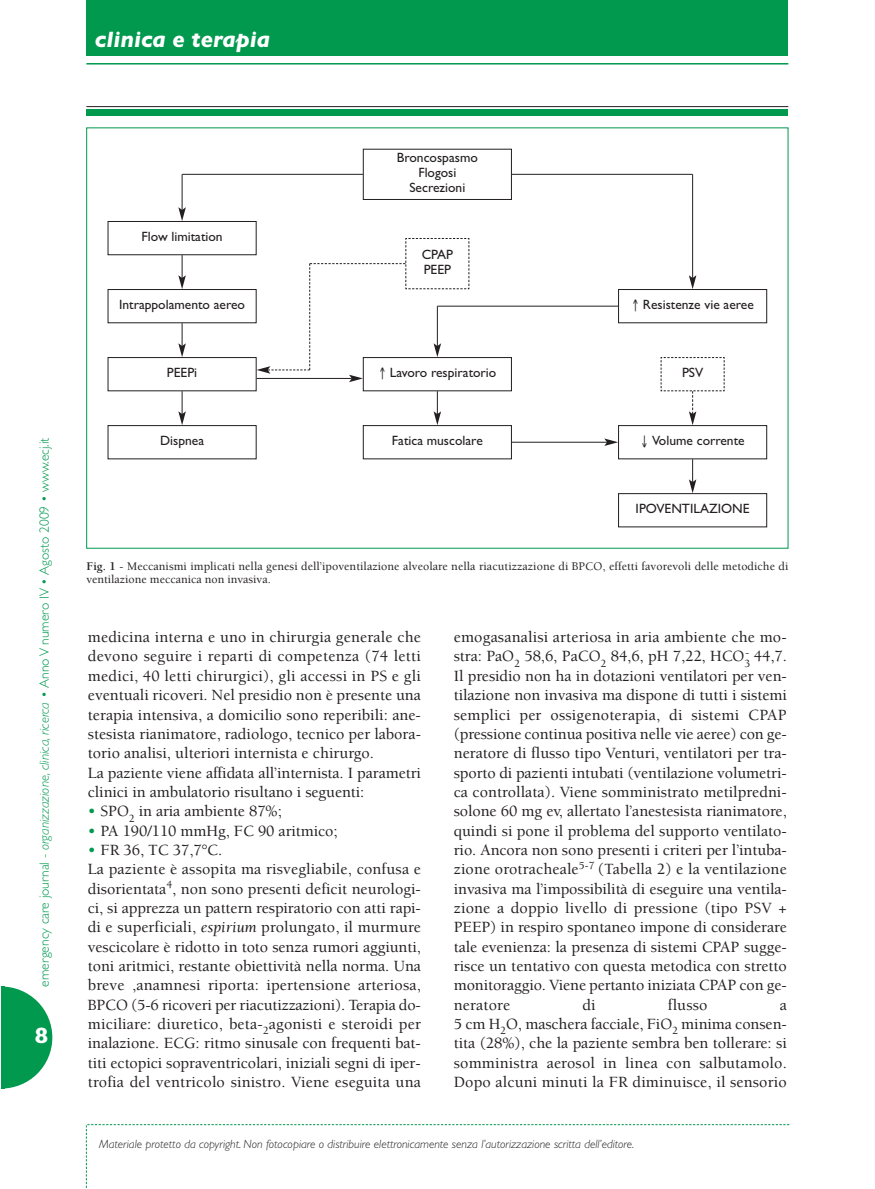
<style>
.page{position:relative;width:875px;height:1189px;background:#fff}
.page>*{position:absolute;margin:0;border:0;box-sizing:border-box;transform-origin:0 0}
.t1{font:italic 700 22.5px "Gill Sans";color:#fff}
.t2{font:700 22.5px "Gill Sans";color:#fff}
.t3{font:500 16.05px/19.4px "Berkeley";color:#231f20}
.t4{font:13.5px/15px "Gill Sans";color:#231f20;text-align:center}
.t5{font:300 13.5px "Gill Sans";color:#00994e}
.t6{font:500 12px/13.5px "Berkeley";letter-spacing:.005em;color:#231f20}
.t7{font:italic 300 12px "Gill Sans";color:#231f20}
.s1{font-style:italic}
.s2{font-weight:700}
.s3{color:#00994e}
.s4{font-weight:400;font-style:italic}
</style>
<div class="page">
<svg style="left:1px;top:986px;width:51px;height:103px"></svg>
<svg style="left:86px;top:1124px;width:703px;height:64px"></svg>
<div style="left:86px;top:0;width:702px;height:55px;background:#00994e"></div>
<hr style="left:86px;top:63px;width:702px;height:2px;background:#00994e">
<div style="left:86px;top:109px;width:702px;height:7px;background:#00994e"></div>
<hr style="left:86px;top:106px;width:702px;height:1px;background:#231f20">
<div style="left:363px;top:149px;width:149px;height:51px;border:1px solid #231f20"></div>
<div style="left:108px;top:221px;width:148px;height:34px;border:1px solid #231f20"></div>
<div style="left:618px;top:289px;width:149px;height:34px;border:1px solid #231f20"></div>
<div style="left:618px;top:425px;width:149px;height:34px;border:1px solid #231f20"></div>
<div style="left:618px;top:493px;width:149px;height:34px;border:1px solid #231f20"></div>
<div style="left:108px;top:289px;width:148px;height:34px;border:1px solid #231f20"></div>
<div style="left:363px;top:357px;width:149px;height:34px;border:1px solid #231f20"></div>
<div style="left:363px;top:425px;width:149px;height:34px;border:1px solid #231f20"></div>
<div style="left:108px;top:357px;width:148px;height:34px;border:1px solid #231f20"></div>
<div style="left:108px;top:425px;width:148px;height:34px;border:1px solid #231f20"></div>
<hr style="left:182px;top:174px;width:181px;height:1px;background:#231f20">
<hr style="left:512px;top:174px;width:180px;height:1px;background:#231f20">
<hr style="left:182px;top:174px;width:1px;height:36px;background:#231f20">
<svg style="left:178px;top:207px;width:8px;height:14px"></svg>
<hr style="left:692px;top:174px;width:1px;height:104px;background:#231f20">
<svg style="left:689px;top:275px;width:7px;height:14px"></svg>
<svg style="left:178px;top:255px;width:8px;height:34px"></svg>
<svg style="left:660px;top:357px;width:65px;height:68px"></svg>
<svg style="left:688px;top:459px;width:8px;height:34px"></svg>
<svg style="left:178px;top:323px;width:8px;height:34px"></svg>
<svg style="left:178px;top:391px;width:8px;height:34px"></svg>
<hr style="left:512px;top:442px;width:95px;height:1px;background:#231f20">
<svg style="left:604px;top:438px;width:14px;height:8px"></svg>
<svg style="left:433px;top:391px;width:8px;height:34px"></svg>
<hr style="left:437px;top:306px;width:181px;height:1px;background:#231f20">
<svg style="left:256px;top:238px;width:213px;height:144px"></svg>
<hr style="left:1px;top:987px;width:4px;height:102px;background:#00994e">
<h1 class="t1" style="left:95px;top:32px;width:177px">clinica e terapia</h1>
<p class="t5" style="left:40px;top:986px;width:551px;rotate:-90deg">emergency care journal - <span class="s1">organizzazione, clinica, ricerca •</span> Anno V numero IV • Agosto 2009 • www.ecj.it</p>
<h1 class="t2" style="left:35px;top:1027px;width:15px">8</h1>
<p class="t4" style="left:397px;top:152px;width:82px">Broncospasmo<br>Flogosi<br>Secrezioni</p>
<p class="t4" style="left:141px;top:231px;width:83px">Flow limitation</p>
<p class="t4" style="left:421px;top:249px;width:33px;text-align:left">CPAP<br>PEEP</p>
<p class="t4" style="left:119px;top:299px;width:127px">Intrappolamento aereo</p>
<p class="t4" style="left:631px;top:299px;width:124px">↑ Resistenze vie aeree</p>
<p class="t4" style="left:167px;top:367px;width:32px">PEEPi</p>
<p class="t4" style="left:378px;top:367px;width:119px">↑ Lavoro respiratorio</p>
<p class="t4" style="left:682px;top:367px;width:23px">PSV</p>
<p class="t4" style="left:160px;top:435px;width:46px">Dispnea</p>
<p class="t4" style="left:392px;top:435px;width:92px">Fatica muscolare</p>
<p class="t4" style="left:640px;top:435px;width:105px">↓ Volume corrente</p>
<p class="t4" style="left:635px;top:503px;width:115px">IPOVENTILAZIONE</p>
<p class="t6" style="left:86px;top:560px;width:703px"><span class="s2">Fig. 1</span> - Meccanismi implicati nella genesi dell’ipoventilazione alveolare nella riacutizzazione di BPCO, effetti favorevoli delle metodiche di ventilazione meccanica non invasiva.</p>
<p class="t3" style="left:88px;top:629px;width:334px">medicina interna e uno in chirurgia generale che devono seguire i reparti di competenza (74 letti medici, 40 letti chirurgici), gli accessi in PS e gli eventuali ricoveri. Nel presidio non è presente una terapia intensiva, a domicilio sono reperibili: ane&shy;stesista rianimatore, radiologo, tecnico per labora&shy;torio analisi, ulteriori internista e chirurgo.<br>La paziente viene affidata all’internista. I parametri clinici in ambulatorio risultano i seguenti:</p>
<p class="t3" style="left:88px;top:803px;width:195px"><span class="s3">•</span> SPO<sub>2</sub> in aria ambiente 87%;</p>
<p class="t3" style="left:88px;top:822px;width:251px"><span class="s3">•</span> PA 190/110 mmHg, FC 90 aritmico;</p>
<p class="t3" style="left:88px;top:842px;width:334px"><span class="s3">•</span> FR 36, TC 37,7°C.<br>La paziente è assopita ma risvegliabile, confusa e disorientata<sup>4</sup>, non sono presenti deficit neurologi&shy;ci, si apprezza un pattern respiratorio con atti rapi&shy;di e superficiali, <span class="s4">espirium</span> prolungato, il murmure vescicolare è ridotto in toto senza rumori aggiunti, toni aritmici, restante obiettività nella norma. Una breve ,anamnesi riporta: ipertensione arteriosa, BPCO (5-6 ricoveri per riacutizzazioni). Terapia do&shy;miciliare: diuretico, beta-<sub>2</sub>agonisti e steroidi per inalazione. ECG: ritmo sinusale con frequenti bat&shy;titi ectopici sopraventricolari, iniziali segni di iper&shy;trofia del ventricolo sinistro. Viene eseguita una</p>
<p class="t3" style="left:454px;top:629px;width:334px">emogasanalisi arteriosa in aria ambiente che mo&shy;stra: PaO<sub>2</sub> 58,6, PaCO<sub>2</sub> 84,6, pH 7,22, HCO<sub>3</sub></p>
<p class="t3" style="left:454px;top:648px;width:334px;text-align:justify;text-indent:292px"><sup>-</sup> 44,7.<br>Il presidio non ha in dotazioni ventilatori per ven&shy;tilazione non invasiva ma dispone di tutti i sistemi semplici per ossigenoterapia, di sistemi CPAP (pressione continua positiva nelle vie aeree) con ge&shy;neratore di flusso tipo Venturi, ventilatori per tra&shy;sporto di pazienti intubati (ventilazione volumetri&shy;ca controllata). Viene somministrato metilpredni&shy;solone 60 mg ev, allertato l’anestesista rianimatore, quindi si pone il problema del supporto ventilato&shy;rio. Ancora non sono presenti i criteri per l’intuba&shy;zione orotracheale<sup>5-7</sup> (Tabella 2) e la ventilazione invasiva ma l’impossibilità di eseguire una ventila&shy;zione a doppio livello di pressione (tipo PSV + PEEP) in respiro spontaneo impone di considerare tale evenienza: la presenza di sistemi CPAP sugge&shy;risce un tentativo con questa metodica con stretto monitoraggio. Viene pertanto iniziata CPAP con ge&shy;neratore</p>
<p class="t3" style="left:582px;top:996px;width:15px">di</p>
<p class="t3" style="left:667px;top:996px;width:41px">flusso</p>
<p class="t3" style="left:454px;top:996px;width:334px;text-align:justify;text-indent:326px">a 5 cm H<sub>2</sub>O, maschera facciale, FiO<sub>2</sub> minima consen&shy;tita (28%), che la paziente sembra ben tollerare: si somministra aerosol in linea con salbutamolo.<br>Dopo alcuni minuti la FR diminuisce, il sensorio</p>
<p class="t7" style="left:99px;top:1140px;width:536px">Materiale protetto da copyright. Non fotocopiare o distribuire elettronicamente senza l’autorizzazione scritta dell’editore.</p>
</div>
